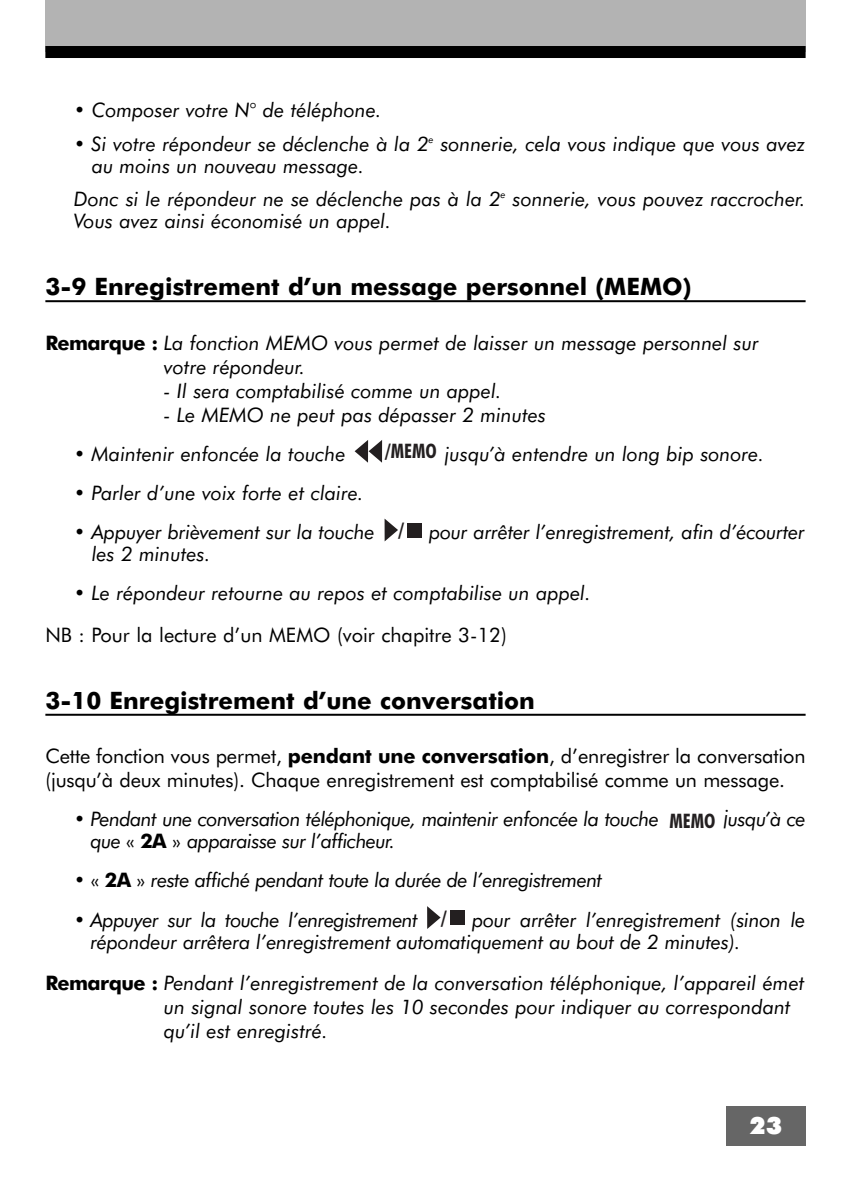
<style>
.page{position:relative;width:851px;height:1191px;background:#fff}
.page>*{position:absolute;margin:0;border:0;box-sizing:border-box;transform-origin:0 0}
.t1{font:700 24px "Futura BT";color:#000}
.t2{font:900 24px "Futura BT";color:#fff}
.t3{font:italic 20px/22px "Futura BT";color:#000}
.t4{font:20px/24px "Futura BT";letter-spacing:-.005em;color:#000}
.t5{font:italic 20px "Futura BT";letter-spacing:-.03em;color:#000}
.t6{font:700 condensed 20px/37.6px "Futura BT";color:#231f20}
.t7{font:700 18px "Futura BT";color:#231f20}
.s1{font-weight:700;font-style:normal}
.s2{font-weight:700}
.s3{font-weight:700;font-style:normal;font-stretch:condensed;color:#231f20}
.s4{font-style:normal}
</style>
<div class="page">
<div style="left:45px;top:0;width:760px;height:51px;background:#b3b3b3"></div>
<div style="left:45px;top:46px;width:760px;height:12px;background:#000"></div>
<div style="left:726px;top:1106px;width:79px;height:39px;background:#666"></div>
<hr style="left:45px;top:300px;width:760px;height:2px;background:#000">
<hr style="left:45px;top:713px;width:760px;height:2px;background:#000">
<svg style="left:427px;top:906px;width:13px;height:23px"></svg>
<div style="left:450px;top:910px;width:14px;height:15px;background:#231f20"></div>
<svg style="left:384px;top:518px;width:14px;height:23px"></svg>
<div style="left:407px;top:523px;width:15px;height:14px;background:#231f20"></div>
<svg style="left:354px;top:440px;width:28px;height:23px"></svg>
<p class="t3" style="left:74px;top:101px;width:309px">• Composer votre N° de téléphone.</p>
<p class="t3" style="left:92px;top:134px;width:715px;text-indent:-18px">• Si votre répondeur se déclenche à la 2<sup>e</sup> sonnerie, cela vous indique que vous avez au moins un nouveau message.</p>
<p class="t3" style="left:74px;top:189px;width:733px">Donc si le répondeur ne se déclenche pas à la 2<sup>e</sup> sonnerie, vous pouvez raccrocher.<br>Vous avez ainsi économisé un appel.</p>
<p class="t6" style="left:382px;top:261px;width:8px">/</p>
<p class="t1" style="left:45px;top:277px;width:647px">3-9 Enregistrement d’un message personnel (MEMO)</p>
<p class="t3" style="left:164px;top:332px;width:596px;line-height:24px;text-indent:-118px"><span class="s1">Remarque :</span> La fonction MEMO vous permet de laisser un message personnel sur votre répondeur.</p>
<p class="t3" style="left:164px;top:381px;width:339px">- Il sera comptabilisé comme un appel.</p>
<p class="t3" style="left:164px;top:405px;width:383px">- Le MEMO ne peut pas dépasser 2 minutes</p>
<p class="t3" style="left:74px;top:444px;width:273px">• Maintenir enfoncée la touche</p>
<p class="t3" style="left:444px;top:444px;width:321px">jusqu’à entendre un long bip sonore.</p>
<p class="t3" style="left:74px;top:483px;width:291px">• Parler d’une voix forte et claire.</p>
<p class="t3" style="left:74px;top:522px;width:302px">• Appuyer brièvement sur la touche</p>
<p class="t3" style="left:429px;top:522px;width:377px">pour arrêter l’enregistrement, afin d’écourter</p>
<p class="t3" style="left:92px;top:544px;width:120px">les 2 minutes.</p>
<p class="t3" style="left:74px;top:583px;width:518px">• Le répondeur retourne au repos et comptabilise un appel.</p>
<p class="t4" style="left:45px;top:624px;width:463px">NB : Pour la lecture d’un MEMO (voir chapitre 3-12)</p>
<p class="t6" style="left:384px;top:396px;width:54px">MEMO /MEMO</p>
<p class="t6" style="left:398px;top:512px;width:8px">/</p>
<p class="t1" style="left:45px;top:690px;width:491px">3-10 Enregistrement d’une conversation</p>
<p class="t4" style="left:45px;top:746px;width:761px">Cette fonction vous permet, <span class="s2">pendant une conversation</span>, d’enregistrer la conversation (jusqu’à deux minutes). Chaque enregistrement est comptabilisé comme un message.</p>
<p class="t5" style="left:74px;top:811px;width:586px">• Pendant une conversation téléphonique, maintenir enfoncée la touche</p>
<p class="t3" style="left:669px;top:810px;width:138px"><span class="s3">MEMO</span> jusqu’à ce</p>
<p class="t5" style="left:90px;top:833px;width:306px">que <span class="s4">«</span> <span class="s1">2A</span> <span class="s4">»</span> apparaisse sur l’afficheur.</p>
<p class="t5" style="left:74px;top:872px;width:530px">• <span class="s4">«</span> <span class="s1">2A</span> <span class="s4">»</span> reste affiché pendant toute la durée de l’enregistrement</p>
<p class="t5" style="left:74px;top:911px;width:345px">• Appuyer sur la touche l’enregistrement</p>
<p class="t6" style="left:400px;top:685px;width:54px">/MEMO</p>
<p class="t7" style="left:372px;top:752px;width:39px">ENR</p>
<p class="t6" style="left:440px;top:900px;width:8px">/</p>
<p class="t7" style="left:636px;top:908px;width:39px">ENR</p>
<p class="t3" style="left:90px;top:910px;width:716px;text-indent:381px">pour arrêter l’enregistrement (sinon le répondeur arrêtera l’enregistrement automatiquement au bout de 2 minutes).</p>
<p class="t3" style="left:164px;top:972px;width:642px;line-height:24px;text-indent:-118px"><span class="s1">Remarque :</span> Pendant l’enregistrement de la conversation téléphonique, l’appareil émet un signal sonore toutes les 10 secondes pour indiquer au correspondant qu’il est enregistré.</p>
<p class="t2" style="left:749px;top:1115px;width:34px">23</p>
</div>
